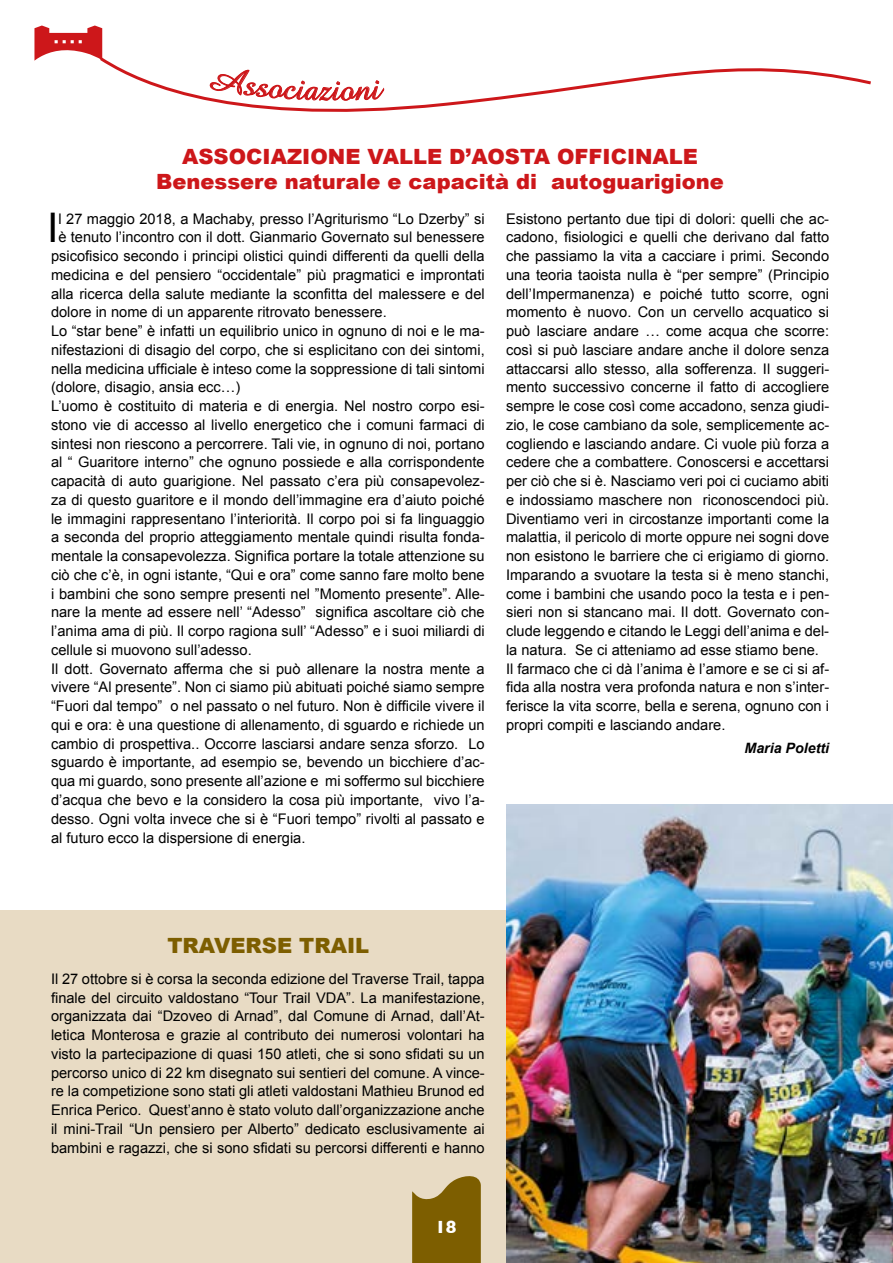
<style>
.page{position:relative;width:893px;height:1263px;background:#fff}
.page>*{position:absolute;margin:0;border:0;box-sizing:border-box;transform-origin:0 0}
.t1{font:40.8px "Arial";color:#000}
.t2{font:36px "Amazone BT";color:#cd171a}
.t3{font:900 21px/25.2px "Arial";color:#cd171a;text-align:center}
.t4{font:900 21px "Arial";color:#7d5e00}
.t5{font:700 18px "Gill Sans";color:#fff}
.t6{font:14.7px/18.8px "Arial";color:#000;text-align:justify}
.t7{font:italic 700 14.25px "Arial";color:#000}
</style>
<div class="page">
<div style="left:0;top:910px;width:893px;height:353px;background:#e8dbc4"></div>
<img style="left:506px;top:805px;width:387px;height:458px">
<svg style="left:34px;top:26px;width:68px;height:35px"></svg>
<svg style="left:412px;top:1176px;width:69px;height:87px;background:#8b6e1a"></svg>
<svg style="left:97px;top:52px;width:774px;height:59px"></svg>
<svg style="left:209px;top:61px;width:175px;height:51px"></svg>
<h2 class="t2" style="left:332px;top:68px;width:10px">i</h2>
<h3 class="t3" style="left:156px;top:143px;width:569px">ASSOCIAZIONE VALLE D’AOSTA OFFICINALE<br>Benessere naturale e capacità di autoguarigione</h3>
<p class="t6" style="left:506px;top:209px;width:325px;text-align:left">Esistono pertanto due tipi di dolori: quelli che ac&shy;cadono, fisiologici e quelli che derivano dal fatto che passiamo la vita a cacciare i primi. Secondo una teoria taoista nulla è “per sempre” (Principio dell’Impermanenza) e poiché tutto scorre, ogni momento è nuovo. Con un cervello acquatico si può lasciare andare … come acqua che scorre: così si può lasciare andare anche il dolore senza attaccarsi allo stesso, alla sofferenza. Il suggeri&shy;mento successivo concerne il fatto di accogliere sempre le cose così come accadono, senza giudi&shy;zio, le cose cambiano da sole, semplicemente ac&shy;cogliendo e lasciando andare. Ci vuole più forza a cedere che a combattere. Conoscersi e accettarsi per ciò che si è. Nasciamo veri poi ci cuciamo abiti e indossiamo maschere non riconoscendoci più.<br>Diventiamo veri in circostanze importanti come la malattia, il pericolo di morte oppure nei sogni dove non esistono le barriere che ci erigiamo di giorno.<br>Imparando a svuotare la testa si è meno stanchi, come i bambini che usando poco la testa e i pen&shy;sieri non si stancano mai. Il dott. Governato con&shy;clude leggendo e citando le Leggi dell’anima e del&shy;la natura. Se ci atteniamo ad esse stiamo bene.<br>Il farmaco che ci dà l’anima è l’amore e se ci si af&shy;fida alla nostra vera profonda natura e non s’inter&shy;ferisce la vita scorre, bella e serena, ognuno con i propri compiti e lasciando andare.</p>
<p class="t7" style="left:744px;top:738px;width:86px">Maria Poletti</p>
<h1 class="t1" style="left:47px;top:201px;width:13px">I</h1>
<p class="t6" style="left:59px;top:209px;width:428px">l 27 maggio 2018, a Machaby, presso l’Agriturismo “Lo Dzerby” si</p>
<p class="t6" style="left:59px;top:228px;width:428px">è tenuto l’incontro con il dott. Gianmario Governato sul benessere</p>
<p class="t6" style="left:51px;top:247px;width:435px">psicofisico secondo i principi olistici quindi differenti da quelli della</p>
<p class="t6" style="left:51px;top:266px;width:435px">medicina e del pensiero “occidentale” più pragmatici e improntati</p>
<p class="t6" style="left:51px;top:284px;width:435px">alla ricerca della salute mediante la sconfitta del malessere e del</p>
<p class="t6" style="left:51px;top:303px;width:337px">dolore in nome di un apparente ritrovato benessere.</p>
<p class="t6" style="left:51px;top:322px;width:435px">Lo “star bene” è infatti un equilibrio unico in ognuno di noi e le ma-</p>
<p class="t6" style="left:51px;top:341px;width:435px">nifestazioni di disagio del corpo, che si esplicitano con dei sintomi,</p>
<p class="t6" style="left:51px;top:359px;width:435px">nella medicina ufficiale è inteso come la soppressione di tali sintomi</p>
<p class="t6" style="left:51px;top:378px;width:191px">(dolore, disagio, ansia ecc…)</p>
<p class="t6" style="left:51px;top:397px;width:435px">L’uomo è costituito di materia e di energia. Nel nostro corpo esi-</p>
<p class="t6" style="left:51px;top:416px;width:435px">stono vie di accesso al livello energetico che i comuni farmaci di</p>
<p class="t6" style="left:51px;top:434px;width:435px">sintesi non riescono a percorrere. Tali vie, in ognuno di noi, portano</p>
<p class="t6" style="left:51px;top:453px;width:435px">al “ Guaritore interno” che ognuno possiede e alla corrispondente</p>
<p class="t6" style="left:51px;top:472px;width:435px">capacità di auto guarigione. Nel passato c’era più consapevolez-</p>
<p class="t6" style="left:51px;top:491px;width:435px">za di questo guaritore e il mondo dell’immagine era d’aiuto poiché</p>
<p class="t6" style="left:51px;top:509px;width:435px">le immagini rappresentano l’interiorità. Il corpo poi si fa linguaggio</p>
<p class="t6" style="left:51px;top:528px;width:435px">a seconda del proprio atteggiamento mentale quindi risulta fonda-</p>
<p class="t6" style="left:51px;top:547px;width:435px">mentale la consapevolezza. Significa portare la totale attenzione su</p>
<p class="t6" style="left:51px;top:566px;width:435px">ciò che c’è, in ogni istante, “Qui e ora” come sanno fare molto bene</p>
<p class="t6" style="left:51px;top:584px;width:435px">i bambini che sono sempre presenti nel ”Momento presente”. Alle-</p>
<p class="t6" style="left:51px;top:603px;width:435px">nare la mente ad essere nell’ “Adesso” significa ascoltare ciò che</p>
<p class="t6" style="left:51px;top:622px;width:435px">l’anima ama di più. Il corpo ragiona sull’ “Adesso” e i suoi miliardi di</p>
<p class="t6" style="left:51px;top:641px;width:202px">cellule si muovono sull’adesso.</p>
<p class="t6" style="left:51px;top:659px;width:435px">Il dott. Governato afferma che si può allenare la nostra mente a</p>
<p class="t6" style="left:51px;top:678px;width:435px">vivere “Al presente”. Non ci siamo più abituati poiché siamo sempre</p>
<p class="t6" style="left:51px;top:697px;width:435px">“Fuori dal tempo” o nel passato o nel futuro. Non è difficile vivere il</p>
<p class="t6" style="left:51px;top:716px;width:435px">qui e ora: è una questione di allenamento, di sguardo e richiede un</p>
<p class="t6" style="left:51px;top:734px;width:435px">cambio di prospettiva.. Occorre lasciarsi andare senza sforzo. Lo</p>
<p class="t6" style="left:51px;top:753px;width:435px">sguardo è importante, ad esempio se, bevendo un bicchiere d’ac-</p>
<p class="t6" style="left:51px;top:772px;width:435px">qua mi guardo, sono presente all’azione e mi soffermo sul bicchiere</p>
<p class="t6" style="left:51px;top:791px;width:435px">d’acqua che bevo e la considero la cosa più importante, vivo l’a-</p>
<p class="t6" style="left:51px;top:809px;width:435px">desso. Ogni volta invece che si è “Fuori tempo” rivolti al passato e</p>
<p class="t6" style="left:51px;top:828px;width:256px">al futuro ecco la dispersione di energia.</p>
<h3 class="t4" style="left:167px;top:930px;width:203px">TRAVERSE TRAIL</h3>
<p class="t6" style="left:51px;top:969px;width:435px">Il 27 ottobre si è corsa la seconda edizione del Traverse Trail, tappa finale del circuito valdostano “Tour Trail VDA”. La manifestazione, organizzata dai “Dzoveo di Arnad”, dal Comune di Arnad, dall’At&shy;letica Monterosa e grazie al contributo dei numerosi volontari ha visto la partecipazione di quasi 150 atleti, che si sono sfidati su un percorso unico di 22 km disegnato sui sentieri del comune. A vince&shy;re la competizione sono stati gli atleti valdostani Mathieu Brunod ed Enrica Perico. Quest’anno è stato voluto dall’organizzazione anche il mini-Trail “Un pensiero per Alberto” dedicato esclusivamente ai bambini e ragazzi, che si sono sfidati su percorsi differenti e hanno</p>
<p class="t5" style="left:435px;top:1216px;width:23px">18</p>
</div>
